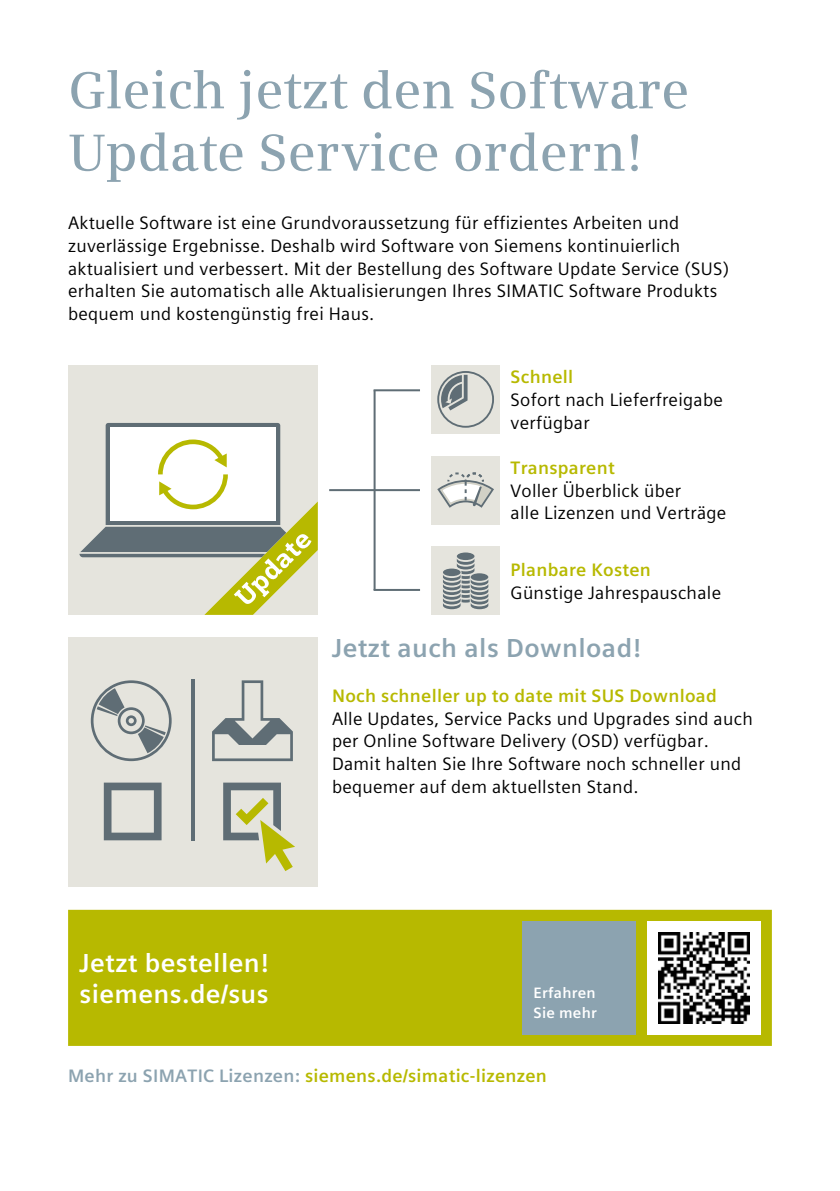
<style>
.page{position:relative;width:840px;height:1191px;background:#fff}
.page>*{position:absolute;margin:0;border:0;box-sizing:border-box;transform-origin:0 0}
.t1{font:600 52px/62.4px "Siemens Serif";color:#8ca3b0}
.t2{font:700 26px/31.2px "Siemens Sans Global";letter-spacing:.015em;color:#fff}
.t3{font:700 26px "Siemens Sans Global";letter-spacing:.015em;color:#8ca3b0}
.t4{font:18px/22.6px "Siemens Sans Global";letter-spacing:.015em;color:#000}
.t5{font:700 18px "Siemens Sans Global";letter-spacing:.015em;color:#b7b900}
.t6{font:700 15px/19.8px "Siemens Sans Global";letter-spacing:.015em;color:#fff}
.s1{color:#8ca3b0}
</style>
<div class="page">
<div style="left:68px;top:909px;width:703px;height:137px;background:#b7b900"></div>
<div style="left:68px;top:365px;width:249px;height:250px;background:#e5e4dd"></div>
<svg style="left:79px;top:423px;width:238px;height:192px"></svg>
<hr style="left:373px;top:390px;width:2px;height:200px;background:#5f6d75">
<hr style="left:373px;top:389px;width:47px;height:2px;background:#5f6d75">
<hr style="left:329px;top:489px;width:91px;height:2px;background:#5f6d75">
<hr style="left:373px;top:589px;width:47px;height:2px;background:#5f6d75">
<div style="left:431px;top:365px;width:68px;height:68px;background:#e5e4dd"></div>
<svg style="left:437px;top:371px;width:56px;height:57px"></svg>
<div style="left:431px;top:456px;width:68px;height:68px;background:#e5e4dd"></div>
<svg style="left:437px;top:472px;width:56px;height:36px"></svg>
<div style="left:431px;top:547px;width:68px;height:68px;background:#e5e4dd"></div>
<div style="left:456px;top:552px;width:18px;height:8px;background:#5f6d75;border-radius:50%"></div>
<svg style="left:443px;top:558px;width:45px;height:51px"></svg>
<div style="left:68px;top:637px;width:249px;height:250px;background:#e5e4dd"></div>
<svg style="left:212px;top:680px;width:81px;height:81px"></svg>
<svg style="left:91px;top:680px;width:80px;height:81px"></svg>
<svg style="left:104px;top:782px;width:57px;height:58px"></svg>
<hr style="left:191px;top:679px;width:3px;height:161px;background:#5f6d75">
<svg style="left:223px;top:782px;width:72px;height:89px"></svg>
<div style="left:646px;top:921px;width:114px;height:113px;background:#fff"></div>
<img style="left:658px;top:932px;width:90px;height:91px">
<div style="left:522px;top:921px;width:113px;height:113px;background:#8ca3b0"></div>
<h1 class="t1" style="left:68px;top:59px;width:622px">Gleich jetzt den Software<br>Update Service ordern!</h1>
<p class="t4" style="left:68px;top:212px;width:662px">Aktuelle Software ist eine Grundvoraussetzung für effizientes Arbeiten und zuverlässige Ergebnisse. Deshalb wird Software von Siemens kontinuierlich aktualisiert und verbessert. Mit der Bestellung des Software Update Service (SUS) erhalten Sie automatisch alle Aktualisierungen Ihres SIMATIC Software Produkts bequem und kostengünstig frei Haus.</p>
<h2 class="t2" style="left:79px;top:947px;width:191px">Jetzt bestellen! siemens.de/sus</h2>
<p class="t5" style="left:510px;top:363px;width:64px">Schnell</p>
<p class="t4" style="left:510px;top:388px;width:214px">Sofort nach Lieferfreigabe verfügbar</p>
<p class="t5" style="left:510px;top:454px;width:106px">Transparent</p>
<p class="t4" style="left:510px;top:479px;width:217px">Voller Überblick über<br>alle Lizenzen und Verträge</p>
<p class="t5" style="left:510px;top:556px;width:142px">Planbare Kosten</p>
<p class="t4" style="left:510px;top:581px;width:212px">Günstige Jahrespauschale</p>
<h2 class="t3" style="left:332px;top:627px;width:311px">Jetzt auch als Download!</h2>
<p class="t5" style="left:332px;top:682px;width:386px">Noch schneller up to date mit SUS Download</p>
<p class="t4" style="left:332px;top:707px;width:422px">Alle Updates, Service Packs und Upgrades sind auch per Online Software Delivery (OSD) verfügbar.<br>Damit halten Sie Ihre Software noch schneller und bequemer auf dem aktuellsten Stand.</p>
<p class="t6" style="left:533px;top:982px;width:65px">Erfahren<br>Sie mehr</p>
<p class="t5" style="left:68px;top:1061px;width:480px"><span class="s1">Mehr zu SIMATIC Lizenzen:</span> siemens.de/simatic-lizenzen</p>
</div>
